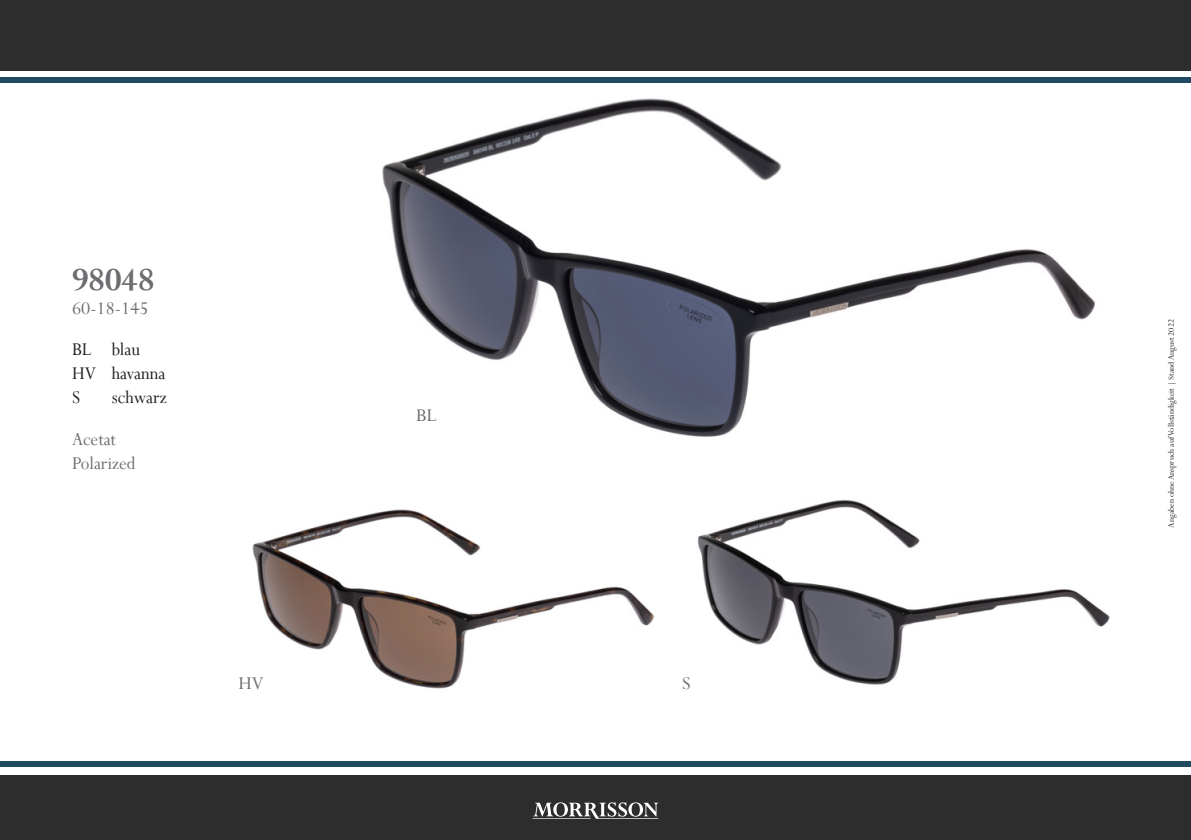
<style>
.page{position:relative;width:1191px;height:840px;background:#fff}
.page>*{position:absolute;margin:0;border:0;box-sizing:border-box;transform-origin:0 0}
.t1{font:700 36px "Perpetua";color:#6c6d70}
.t2{font:20px "Perpetua";color:#231f20;scale:.95 1}
.t3{font:20px "Perpetua";color:#6c6d70;scale:.95 1}
.t4{font:20px "Perpetua";color:#6c6d70}
.t5{font:9px "Perpetua";color:#231f20}
</style>
<div class="page">
<div style="left:0;top:774px;width:1190px;height:65px;background:#2c2d2c"></div>
<svg style="left:533px;top:802px;width:125px;height:16px"></svg>
<div style="left:0;top:77px;width:1191px;height:6px;background:#204a60"></div>
<div style="left:0;top:761px;width:1190px;height:5px;background:#204a60"></div>
<div style="left:0;top:0;width:1191px;height:71px;background:#2c2d2c"></div>
<img style="left:697px;top:500px;width:413px;height:185px">
<img style="left:252px;top:509px;width:403px;height:180px">
<img style="left:382px;top:98px;width:713px;height:339px">
<p class="t1" style="left:72px;top:256px;width:84px">98048</p>
<p class="t4" style="left:72px;top:295px;width:78px">60-18-145</p>
<p class="t2" style="left:72px;top:337px;width:73px">BL blau</p>
<p class="t2" style="left:72px;top:361px;width:100px">HV havanna</p>
<p class="t2" style="left:72px;top:385px;width:10px">S</p>
<p class="t2" style="left:112px;top:385px;width:59px">schwarz</p>
<p class="t3" style="left:72px;top:426px;width:48px">Acetat</p>
<p class="t3" style="left:72px;top:450px;width:68px">Polarized</p>
<p class="t4" style="left:416px;top:402px;width:22px">BL</p>
<p class="t4" style="left:238px;top:670px;width:27px">HV</p>
<p class="t4" style="left:682px;top:670px;width:10px">S</p>
<p class="t5" style="left:1165px;top:527px;width:210px;rotate:-90deg">Angaben ohne Anspruch auf Vollständigkeit | Stand August 2022</p>
</div>
